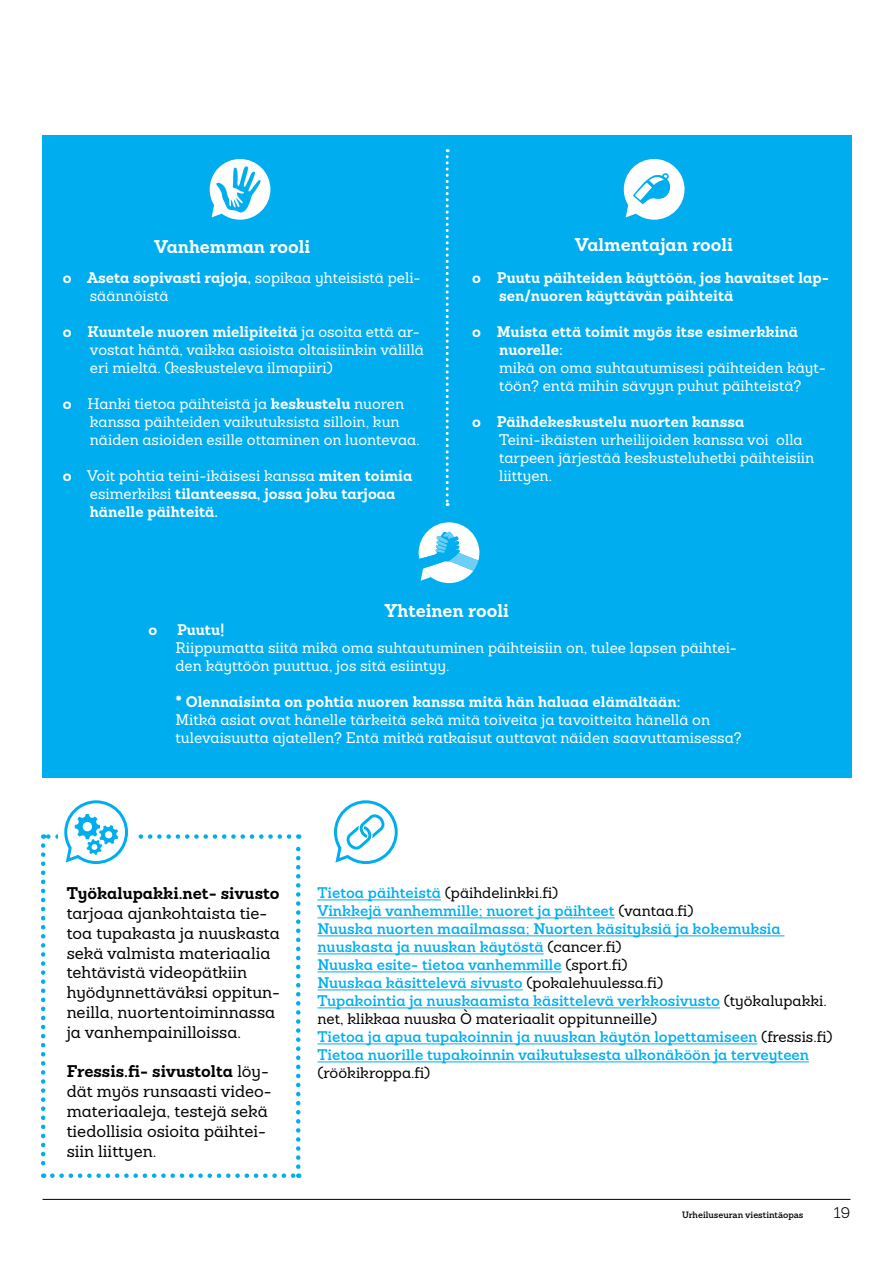
<style>
.page{position:relative;width:893px;height:1263px;background:#fff}
.page>*{position:absolute;margin:0;border:0;box-sizing:border-box;transform-origin:0 0}
.t1{font:700 18px "Sanchez";color:#fff}
.t2{font:16.5px/19.8px "Sanchez";color:#000}
.t3{font:700 16.5px "Sanchez";color:#000}
.t4{font:15px/18px "Sanchez";color:#fff}
.t5{font:600 15px/18px "Sanchez";color:#00aeef}
.t6{font:700 15px/18px "Sanchez";color:#fff}
.t7{font:15px "Sanchez";color:#000}
.t8{font:300 15px "Sanchez";color:#000}
.t9{font:600 9px "Sanchez";color:#000}
.s1{font-weight:700}
.s2{font-weight:400}
.s3{font-weight:400;color:#000}
</style>
<div class="page">
<div style="left:42px;top:135px;width:809px;height:642px;background:#00aeef"></div>
<svg style="left:446px;top:149px;width:3px;height:357px"></svg>
<svg style="left:210px;top:159px;width:60px;height:61px"></svg>
<svg style="left:624px;top:159px;width:60px;height:61px"></svg>
<svg style="left:419px;top:522px;width:60px;height:61px"></svg>
<svg style="left:41px;top:800px;width:259px;height:378px"></svg>
<hr style="left:317px;top:899px;width:124px;height:1px;background:#00aeef">
<hr style="left:317px;top:917px;width:298px;height:1px;background:#00aeef">
<hr style="left:317px;top:935px;width:467px;height:1px;background:#00aeef">
<hr style="left:317px;top:953px;width:227px;height:1px;background:#00aeef">
<hr style="left:317px;top:971px;width:245px;height:1px;background:#00aeef">
<hr style="left:317px;top:989px;width:206px;height:1px;background:#00aeef">
<hr style="left:317px;top:1007px;width:403px;height:1px;background:#00aeef">
<hr style="left:317px;top:1043px;width:440px;height:1px;background:#00aeef">
<hr style="left:317px;top:1061px;width:492px;height:1px;background:#00aeef">
<svg style="left:334px;top:800px;width:64px;height:65px"></svg>
<hr style="left:43px;top:1199px;width:807px;height:1px;background:#000">
<p class="t1" style="left:155px;top:235px;width:157px">Vanhemman rooli</p>
<p class="t1" style="left:575px;top:232px;width:159px">Valmentajan rooli</p>
<p class="t4" style="left:90px;top:268px;width:332px;text-indent:-27px"><span class="s1">o Aseta sopivasti rajoja,</span> sopikaa yhteisistä peli&shy;säännöistä</p>
<p class="t4" style="left:90px;top:322px;width:336px;text-indent:-27px"><span class="s1">o Kuuntele nuoren mielipiteitä</span> ja osoita että ar&shy;vostat häntä, vaikka asioista oltaisiinkin välillä eri mieltä. (keskusteleva ilmapiiri)</p>
<p class="t4" style="left:90px;top:394px;width:331px;text-indent:-27px"><span class="s1">o</span> Hanki tietoa päihteistä ja <span class="s1">keskustelu</span> nuoren kanssa päihteiden vaikutuksista silloin, kun näiden asioiden esille ottaminen on luontevaa.</p>
<p class="t6" style="left:90px;top:466px;width:324px;text-indent:-27px">o <span class="s2">Voit pohtia teini-ikäisesi kanssa</span> miten toimia <span class="s2">esimerkiksi</span> tilanteessa, jossa joku tarjoaa hänelle päihteitä.</p>
<p class="t6" style="left:499px;top:268px;width:331px;text-indent:-27px">o Puutu päihteiden käyttöön, jos havaitset lap&shy;sen/nuoren käyttävän päihteitä</p>
<p class="t6" style="left:499px;top:322px;width:301px;text-indent:-27px">o Muista että toimit myös itse esimerkkinä nuorelle:</p>
<p class="t4" style="left:499px;top:358px;width:328px">mikä on oma suhtautumisesi päihteiden käyt&shy;töön? entä mihin sävyyn puhut päihteistä?</p>
<p class="t6" style="left:472px;top:412px;width:274px">o Päihdekeskustelu nuorten kanssa</p>
<p class="t4" style="left:499px;top:430px;width:317px">Teini-ikäisten urheilijoiden kanssa voi olla tarpeen järjestää keskusteluhetki päihteisiin liittyen.</p>
<p class="t1" style="left:385px;top:598px;width:126px">Yhteinen rooli</p>
<p class="t6" style="left:148px;top:620px;width:10px">o</p>
<p class="t6" style="left:177px;top:620px;width:49px">Puutu!</p>
<p class="t4" style="left:175px;top:638px;width:563px">Riippumatta siitä mikä oma suhtautuminen päihteisiin on, tulee lapsen päihtei&shy;den käyttöön puuttua, jos sitä esiintyy.</p>
<p class="t6" style="left:175px;top:692px;width:507px">* Olennaisinta on pohtia nuoren kanssa mitä hän haluaa elämältään:</p>
<p class="t4" style="left:175px;top:710px;width:568px">Mitkä asiat ovat hänelle tärkeitä sekä mitä toiveita ja tavoitteita hänellä on tulevaisuutta ajatellen? Entä mitkä ratkaisut auttavat näiden saavuttamisessa?</p>
<p class="t3" style="left:67px;top:882px;width:214px">Työkalupakki.net- sivusto</p>
<p class="t2" style="left:67px;top:903px;width:215px">tarjoaa ajankohtaista tie&shy;toa tupakasta ja nuuskasta sekä valmista materiaalia tehtävistä videopätkiin hyödynnettäväksi oppitun&shy;neilla, nuortentoiminnassa ja vanhempainilloissa.</p>
<p class="t2" style="left:67px;top:1061px;width:206px"><span class="s1">Fressis.fi- sivustolta</span> löy&shy;dät myös runsaasti video&shy;materiaaleja, testejä sekä tiedollisia osioita päihtei&shy;siin liittyen.</p>
<p class="t5" style="left:317px;top:884px;width:517px">Tietoa päihteistä <span class="s3">(päihdelinkki.fi)<br></span>Vinkkejä vanhemmille; nuoret ja päihteet <span class="s3">(vantaa.fi)<br></span>Nuuska nuorten maailmassa; Nuorten käsityksiä ja kokemuksia nuuskasta ja nuuskan käytöstä <span class="s3">(cancer.fi)<br></span>Nuuska esite- tietoa vanhemmille <span class="s3">(sport.fi)<br></span>Nuuskaa käsittelevä sivusto <span class="s3">(pokalehuulessa.fi)<br></span>Tupakointia ja nuuskaamista käsittelevä verkkosivusto <span class="s3">(työkalupakki. net, klikkaa nuuska Ò materiaalit oppitunneille)<br></span>Tietoa ja apua tupakoinnin ja nuuskan käytön lopettamiseen <span class="s3">(fressis.fi)<br></span>Tietoa nuorille tupakoinnin vaikutuksesta ulkonäköön ja terveyteen</p>
<p class="t7" style="left:317px;top:1063px;width:114px">(röökikroppa.fi)</p>
<p class="t9" style="left:682px;top:1208px;width:123px">Urheiluseuran viestintäopas</p>
<p class="t8" style="left:834px;top:1203px;width:18px">19</p>
</div>
